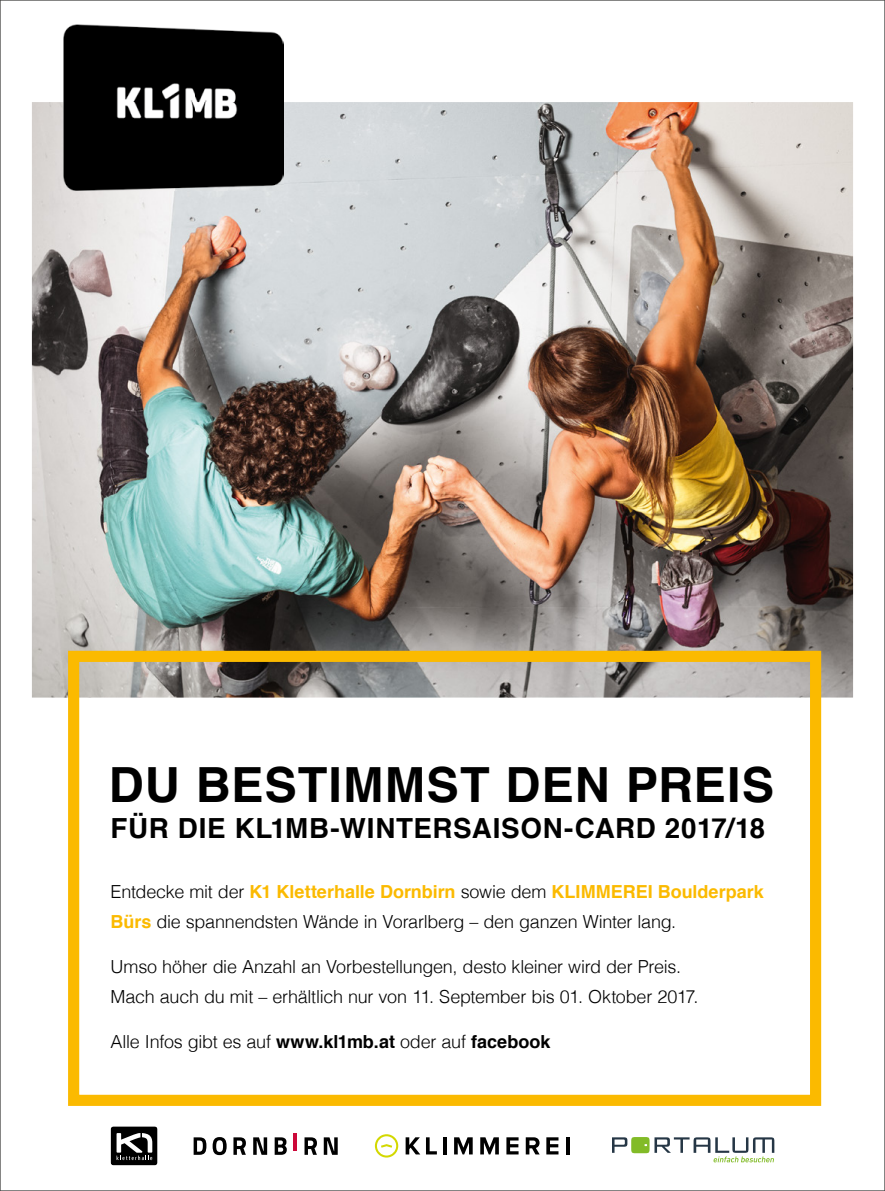
<style>
.page{position:relative;width:885px;height:1191px;background:#fff}
.page>*{position:absolute;margin:0;border:0;box-sizing:border-box;transform-origin:0 0}
.t1{font:700 48.45px "Helvetica";letter-spacing:.02em;color:#000}
.t2{font:700 27.75px "Helvetica";letter-spacing:.02em;color:#000}
.t3{font:300 18px/30px "Helvetica";letter-spacing:-.015em;color:#000}
.s1{font-weight:700;color:#fbba00}
.s2{font-weight:700}
</style>
<div class="page">
<img style="left:32px;top:102px;width:821px;height:595px">
<div style="left:68px;top:651px;width:753px;height:455px;border:11px solid #fbba00"></div>
<img style="left:64px;top:24px;width:219px;height:166px">
<svg style="left:194px;top:1137px;width:143px;height:18px"></svg>
<hr style="left:293px;top:1133px;width:4px;height:17px;background:#cc0839">
<svg style="left:111px;top:1126px;width:46px;height:39px"></svg>
<svg style="left:375px;top:1134px;width:23px;height:23px"></svg>
<svg style="left:405px;top:1137px;width:15px;height:17px"></svg>
<svg style="left:426px;top:1137px;width:11px;height:17px"></svg>
<hr style="left:443px;top:1137px;width:3px;height:17px;background:#000">
<svg style="left:454px;top:1137px;width:18px;height:17px"></svg>
<svg style="left:480px;top:1137px;width:19px;height:17px"></svg>
<svg style="left:506px;top:1137px;width:12px;height:17px"></svg>
<svg style="left:525px;top:1137px;width:14px;height:17px"></svg>
<svg style="left:546px;top:1137px;width:12px;height:17px"></svg>
<svg style="left:566px;top:1137px;width:3px;height:17px"></svg>
<svg style="left:612px;top:1137px;width:162px;height:25px"></svg>
<h1 class="t1" style="left:109px;top:746px;width:666px">DU BESTIMMST DEN PREIS</h1>
<h2 class="t2" style="left:111px;top:806px;width:656px">FÜR DIE KL1MB-WINTERSAISON-CARD 2017/18</h2>
<p class="t3" style="left:111px;top:875px;width:654px">Entdecke mit der <span class="s1">K1 Kletterhalle Dornbirn</span> sowie dem <span class="s1">KLIMMEREI Boulderpark<br>Bürs</span> die spannendsten Wände in Vorarlberg – den ganzen Winter lang.</p>
<p class="t3" style="left:111px;top:950px;width:589px">Umso höher die Anzahl an Vorbestellungen, desto kleiner wird der Preis.<br>Mach auch du mit – erhältlich nur von 11. September bis 01. Oktober 2017.</p>
<p class="t3" style="left:111px;top:1025px;width:441px">Alle Infos gibt es auf <span class="s2">www.kl1mb.at</span> oder auf <span class="s2">facebook</span></p>
</div>
